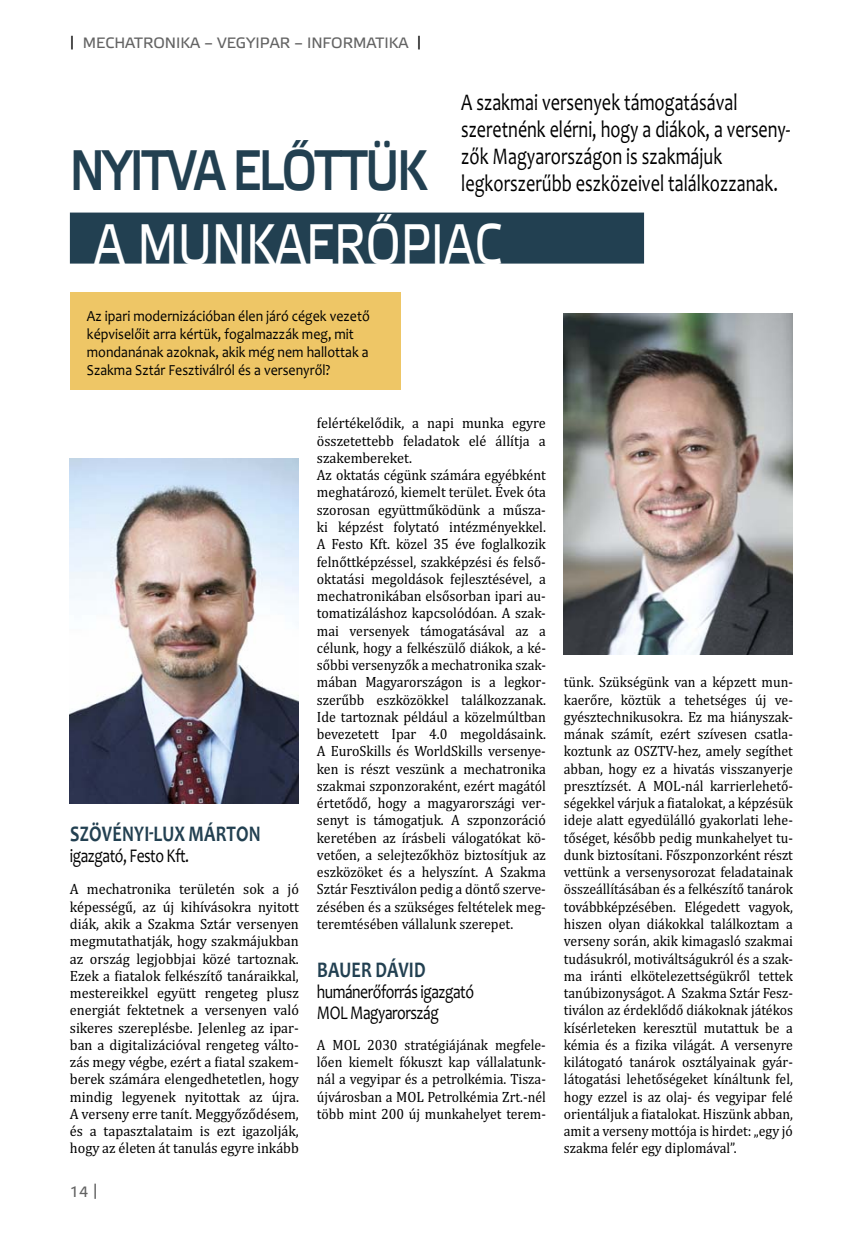
<style>
.page{position:relative;width:847px;height:1233px;background:#fff}
.page>*{position:absolute;margin:0;border:0;box-sizing:border-box;transform-origin:0 0}
.t1{font:57px "Etelka Medium Pro";letter-spacing:-.05em;color:#224051;scale:.8 1}
.t2{font:57px "Etelka Text Pro";color:#fff;scale:.8 1}
.t3{font:24px/27px "Candara";color:#000;scale:.76 1}
.t4{font:700 22.5px "Candara";letter-spacing:.01em;color:#224051;scale:.8 1}
.t5{font:19.5px/21px "Candara";letter-spacing:-.03em;color:#000;scale:.8 1}
.t6{font:15.45px/18px "Candara";color:#000;scale:.9 1}
.t7{font:15px/17.2px "Cambria";color:#000;text-align:justify;scale:.95 1}
.t8{font:15px/17.2px "Cambria";color:#000;text-align:justify;scale:.92 1}
.t9{font:15px "Etelka Text Pro";color:#636363}
.s1{font-size:13.5px;color:#000}
</style>
<div class="page">
<div style="left:70px;top:212px;width:574px;height:51px;background:#224051"></div>
<img style="left:70px;top:458px;width:229px;height:345px">
<div style="left:70px;top:292px;width:330px;height:98px;background:#eec666"></div>
<img style="left:564px;top:314px;width:229px;height:340px">
<p class="t9" style="left:70px;top:37px;width:353px"><span class="s1">|</span> MECHATRONIKA – VEGYIPAR – INFORMATIKA <span class="s1">|</span></p>
<h2 class="t3" style="left:461px;top:91px;width:435px">A szakmai versenyek támogatásával szeretnénk elérni, hogy a diákok, a verseny&shy;zők Magyarországon is szakmájuk legkorszerűbb eszközeivel találkozzanak.</h2>
<h1 class="t1" style="left:70px;top:149px;width:448px">NYITVA ELŐTTÜK</h1>
<h1 class="t2" style="left:94px;top:222px;width:511px">A MUNKAERŐPIAC</h1>
<p class="t6" style="left:87px;top:308px;width:316px">Az ipari modernizációban élen járó cégek vezető képviselőit arra kértük, fogalmazzák meg, mit mondanának azoknak, akik még nem hallottak a Szakma Sztár Fesztiválról és a versenyről?</p>
<h3 class="t4" style="left:70px;top:825px;width:240px">SZÖVÉNYI-LUX MÁRTON</h3>
<h3 class="t5" style="left:70px;top:846px;width:151px">igazgató, Festo Kft.</h3>
<p class="t7" style="left:70px;top:882px;width:243px">A mechatronika területén sok a jó képességű, az új kihívásokra nyitott diák, akik a Szakma Sztár versenyen megmutathatják, hogy szakmájukban az ország legjobbjai közé tartoznak.<br>Ezek a -iatalok felkészítő tanáraikkal, mestereikkel együtt rengeteg plusz energiát fektetnek a versenyen való sikeres szereplésbe. Jelenleg az ipar&shy;ban a digitalizációval rengeteg válto&shy;zás megy végbe, ezért a -iatal szakem&shy;berek számára elengedhetetlen, hogy mindig legyenek nyitottak az újra.<br>A verseny erre tanít. Meggyőződésem, és a tapasztalataim is ezt igazolják, hogy az életen át tanulás egyre inkább</p>
<p class="t9" style="left:70px;top:1185px;width:29px">14 |</p>
<p class="t7" style="left:317px;top:416px;width:243px;text-align:left">felértékelődik, a napi munka egyre összetettebb feladatok elé állítja a szakembereket.<br>Az oktatás cégünk számára egyébként meghatározó, kiemelt terület. Évek óta szorosan együttműködünk a műsza&shy;ki képzést folytató intézmények kel.<br>A Festo Kft. közel 35 éve foglalkozik felnőttképzéssel, szakképzési és felső&shy;okta tási megoldások fejlesztésével, a mechatronikában elsősorban ipari au&shy;tomatizáláshoz kapcsolódóan. A szak&shy;mai versenyek támogatásával az a cé lunk, hogy a felkészülő diákok, a ké&shy;sőb bi versenyzők a mechatronika szak&shy;mában Magyarországon is a leg kor&shy;sze rűbb eszközökkel találkozzanak.<br>Ide tartoznak például a közelmúltban be vezetett Ipar 4.0 megoldásaink.<br>A EuroSkills és WorldSkills verse nye&shy;ken is részt veszünk a mechatronika szakmai szponzoraként, ezért magától értetődő, hogy a magyarországi ver&shy;senyt is támogatjuk. A szponzoráció keretében az írásbeli válogatókat kö&shy;vetően, a selejtezőkhöz biztosítjuk az eszközöket és a helyszínt. A Szakma Sztár Fesztiválon pedig a döntő szerve&shy;zésében és a szükséges feltételek meg&shy;teremtésében vállalunk szerepet.</p>
<h3 class="t4" style="left:317px;top:961px;width:137px">BAUER DÁVID</h3>
<h3 class="t5" style="left:317px;top:983px;width:198px">humánerőforrás igazgató<br>MOL Magyarország</h3>
<p class="t8" style="left:317px;top:1037px;width:250px">A MOL 2030 stratégiájának megfele&shy;lően kiemelt fókuszt kap vállalatunk&shy;nál a vegyipar és a petrolkémia. Tisza&shy;újvárosban a MOL Petrolkémia Zrt.-nél több mint 200 új munkahelyet terem-</p>
<p class="t8" style="left:564px;top:675px;width:250px">tünk. Szükségünk van a képzett mun&shy;kaerőre, köztük a tehetséges új ve&shy;gyésztechnikusokra. Ez ma hiányszak&shy;mának számít, ezért szívesen csat la&shy;koztunk az OSZTV-hez, amely se gít het abban, hogy ez a hivatás visszanyerje presztízsét. A MOL-nál karrierlehető&shy;ségekkel várjuk a -iatalokat, a képzésük ideje alatt egyedülálló gyakorlati lehe&shy;tőséget, később pedig munkahelyet tu&shy;dunk biztosítani. Főszponzorként részt vettünk a versenysorozat feladatainak összeállításában és a felkészítő tanárok továbbképzésében. Elégedett vagyok, hiszen olyan diákokkal találkoztam a verseny során, akik kimagasló szakmai tudásukról, motiváltságukról és a szak&shy;ma iránti elkötelezettségükről tettek tanúbizonyságot. A Szakma Sztár Fesz&shy;tiválon az érdeklődő diákoknak játékos kísérleteken keresztül mutattuk be a kémia és a -izika világát. A versenyre kilátogató tanárok osztályainak gyár&shy;látogatási lehetőségeket kínáltunk fel, hogy ezzel is az olaj- és vegyipar felé orientáljuk a -iatalokat. Hiszünk abban, amit a verseny mottója is hirdet: „egy jó szakma felér egy diplomával”.</p>
</div>
